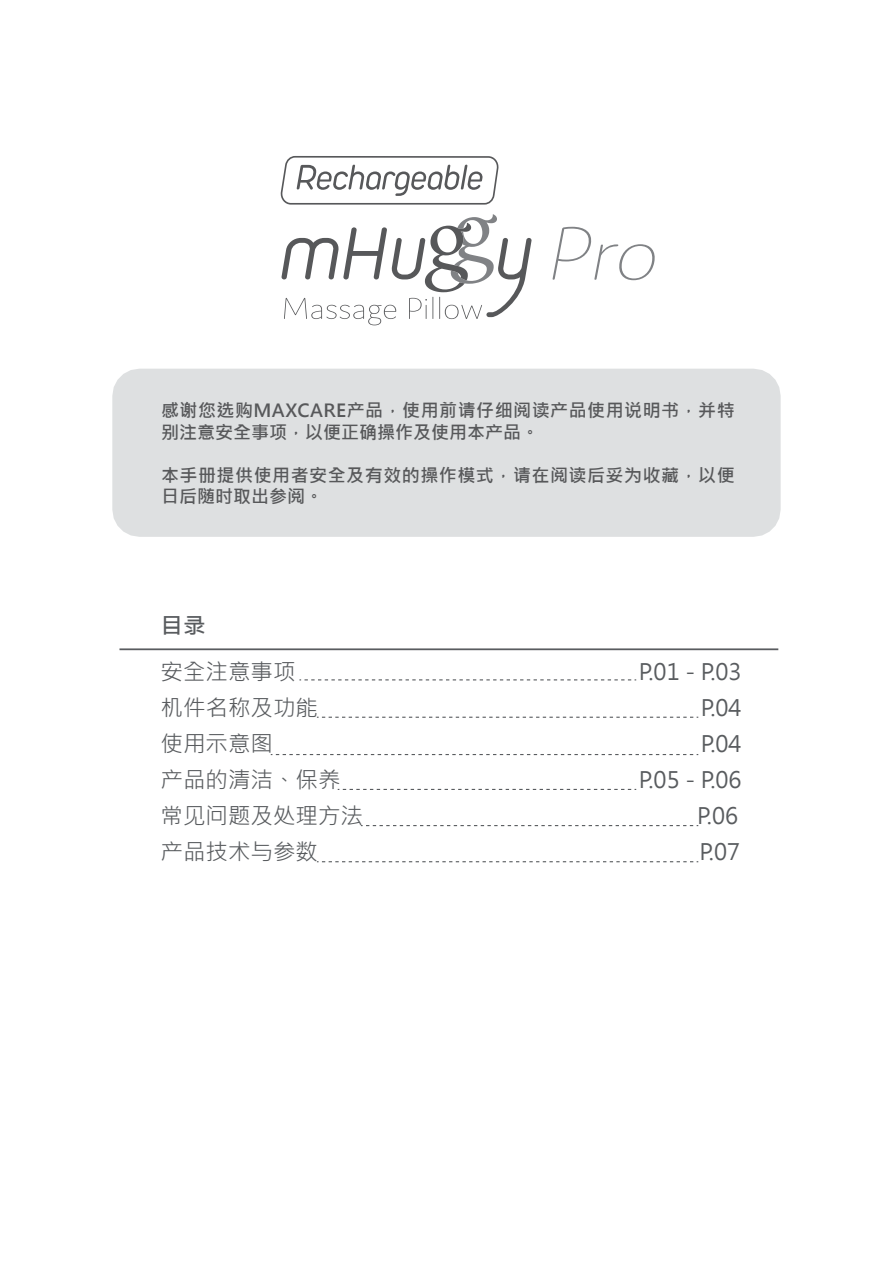
<style>
.page{position:relative;width:893px;height:1276px;background:#fff}
.page>*{position:absolute;margin:0;border:0;box-sizing:border-box;transform-origin:0 0}
.t1{font:22.5px "Microsoft Jheng Hei";color:#595c5f}
.t2{font:700 22.5px "Microsoft Jheng Hei";color:#595c5f}
.t3{font:700 18px/21.6px "Microsoft Jheng Hei";letter-spacing:.03em;color:#57585a}
</style>
<div class="page">
<div style="left:112px;top:369px;width:669px;height:168px;background:#dee0e1"></div>
<hr style="left:119px;top:648px;width:659px;height:2px;background:#595c5f">
<svg style="left:299px;top:679px;width:337px;height:1px"></svg>
<svg style="left:271px;top:754px;width:427px;height:1px"></svg>
<svg style="left:338px;top:789px;width:298px;height:1px"></svg>
<svg style="left:317px;top:716px;width:381px;height:2px"></svg>
<svg style="left:361px;top:825px;width:337px;height:1px"></svg>
<svg style="left:317px;top:861px;width:381px;height:1px"></svg>
<svg style="left:552px;top:227px;width:103px;height:53px"></svg>
<svg style="left:281px;top:214px;width:251px;height:111px"></svg>
<svg style="left:280px;top:156px;width:219px;height:49px"></svg>
<p class="t3" style="left:161px;top:399px;width:575px">感谢您选购MAXCARE产品，使用前请仔细阅读产品使用说明书，并特别注意安全事项，以便正确操作及使用本产品。</p>
<p class="t3" style="left:161px;top:464px;width:575px">本手册提供使用者安全及有效的操作模式，请在阅读后妥为收藏，以便日后随时取出参阅。</p>
<p class="t2" style="left:161px;top:612px;width:46px">目录</p>
<p class="t1" style="left:161px;top:657px;width:136px">安全注意事项</p>
<p class="t1" style="left:639px;top:657px;width:104px">P.01 - P.03</p>
<p class="t1" style="left:161px;top:693px;width:159px">机件名称及功能</p>
<p class="t1" style="left:701px;top:693px;width:42px">P.04</p>
<p class="t1" style="left:161px;top:729px;width:114px">使用示意图</p>
<p class="t1" style="left:701px;top:729px;width:42px">P.04</p>
<p class="t1" style="left:161px;top:765px;width:181px">产品的清洁、保养</p>
<p class="t1" style="left:639px;top:765px;width:104px">P.05 - P.06</p>
<p class="t1" style="left:161px;top:801px;width:204px">常见问题及处理方法</p>
<p class="t1" style="left:697px;top:801px;width:42px">P.06</p>
<p class="t1" style="left:161px;top:837px;width:159px">产品技术与参数</p>
<p class="t1" style="left:699px;top:837px;width:42px">P.07</p>
</div>
